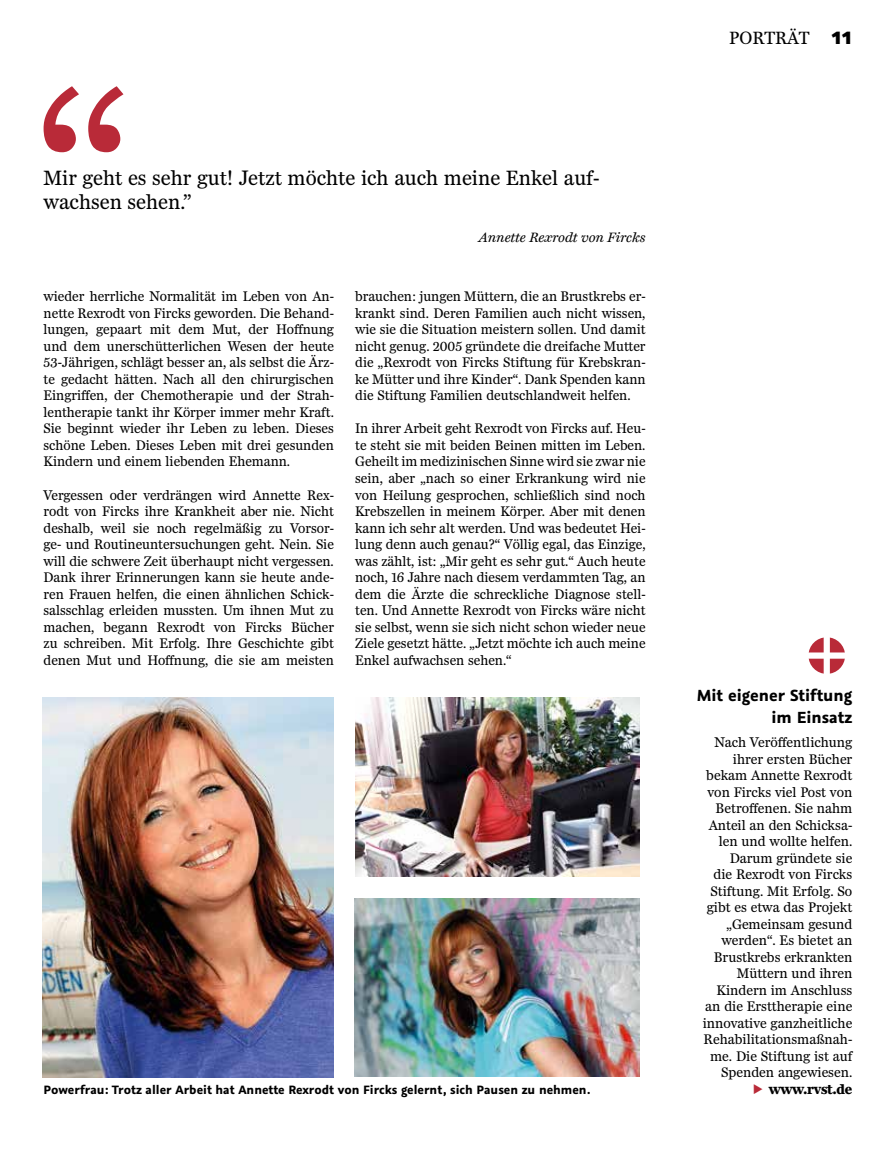
<style>
.page{position:relative;width:894px;height:1151px;background:#fff}
.page>*{position:absolute;margin:0;border:0;box-sizing:border-box;transform-origin:0 0}
.t1{font:700 27px "Graublau Sans";color:#000}
.t2{font:21px/24px "Miller Daily";color:#000}
.t3{font:700 18px/21px "Graublau Sans";color:#000;text-align:right}
.t4{font:18px "Miller Daily";color:#000}
.t5{font:14.1px/16.5px "Miller Daily";color:#000;text-align:justify}
.t6{font:italic 14.1px "Miller Daily";color:#000}
.t7{font:700 14.1px "Miller Daily";letter-spacing:-.02em;color:#000}
.t8{font:700 13.5px "Graublau Sans";color:#000}
.s1{font-family:"The Mix HM Extra";color:#b92a38}
</style>
<div class="page">
<svg style="left:44px;top:86px;width:79px;height:66px"></svg>
<svg style="left:804px;top:633px;width:44px;height:44px"></svg>
<div style="left:800px;top:630px;width:51px;height:51px;border:7px solid #fff;border-radius:50%"></div>
<div style="left:801px;top:652px;width:50px;height:6px;background:#fff"></div>
<div style="left:823px;top:632px;width:6px;height:45px;background:#fff"></div>
<img style="left:43px;top:697px;width:291px;height:380px">
<img style="left:354px;top:898px;width:284px;height:178px">
<img style="left:355px;top:697px;width:284px;height:179px">
<h2 class="t2" style="left:44px;top:166px;width:557px">Mir geht es sehr gut! Jetzt möchte ich auch meine Enkel auf&shy;wachsen sehen.”</h2>
<p class="t6" style="left:478px;top:229px;width:168px">Annette Rexrodt von Fircks</p>
<p class="t5" style="left:44px;top:288px;width:292px">wieder herrliche Normalität im Leben von An&shy;nette Rexrodt von Fircks geworden. Die Behand&shy;lungen, gepaart mit dem Mut, der Hoffnung und dem unerschütterlichen Wesen der heute 53-Jährigen, schlägt besser an, als selbst die Ärz&shy;te gedacht hätten. Nach all den chirurgischen Eingriffen, der Chemotherapie und der Strah&shy;lentherapie tankt ihr Körper immer mehr Kraft.<br>Sie beginnt wieder ihr Leben zu leben. Dieses schöne Leben. Dieses Leben mit drei gesunden Kindern und einem liebenden Ehemann.</p>
<p class="t5" style="left:44px;top:486px;width:292px">Vergessen oder verdrängen wird Annette Rex&shy;rodt von Fircks ihre Krankheit aber nie. Nicht deshalb, weil sie noch regelmäßig zu Vorsor&shy;ge- und Routineuntersuchungen geht. Nein. Sie will die schwere Zeit überhaupt nicht vergessen.<br>Dank ihrer Erinnerungen kann sie heute ande&shy;ren Frauen helfen, die einen ähnlichen Schick&shy;salsschlag erleiden mussten. Um ihnen Mut zu machen, begann Rexrodt von Fircks Bücher zu schreiben. Mit Erfolg. Ihre Geschichte gibt denen Mut und Hoffnung, die sie am meisten</p>
<p class="t5" style="left:355px;top:288px;width:292px">brauchen: jungen Müttern, die an Brustkrebs er&shy;krankt sind. Deren Familien auch nicht wissen, wie sie die Situation meistern sollen. Und damit nicht genug. 2005 gründete die dreifache Mutter die „Rexrodt von Fircks Stiftung für Krebskran&shy;ke Mütter und ihre Kinder“. Dank Spenden kann die Stiftung Familien deutschlandweit helfen.</p>
<p class="t5" style="left:355px;top:420px;width:292px">In ihrer Arbeit geht Rexrodt von Fircks auf. Heu&shy;te steht sie mit beiden Beinen mitten im Leben.<br>Geheilt im medizinischen Sinne wird sie zwar nie sein, aber „nach so einer Erkrankung wird nie von Heilung gesprochen, schließlich sind noch Krebszellen in meinem Körper. Aber mit denen kann ich sehr alt werden. Und was bedeutet Hei&shy;lung denn auch genau?“ Völlig egal, das Einzige, was zählt, ist: „Mir geht es sehr gut.“ Auch heute noch, 16 Jahre nach diesem verdammten Tag, an dem die Ärzte die schreckliche Diagnose stell&shy;ten. Und Annette Rexrodt von Fircks wäre nicht sie selbst, wenn sie sich nicht schon wieder neue Ziele gesetzt hätte. „Jetzt möchte ich auch meine Enkel aufwachsen sehen.“</p>
<p class="t4" style="left:728px;top:28px;width:13px">porträt</p>
<h1 class="t1" style="left:831px;top:18px;width:22px">11</h1>
<p class="t3" style="left:696px;top:685px;width:157px">Mit eigener Stiftung im Einsatz</p>
<p class="t5" style="left:702px;top:734px;width:151px;text-align:right">Nach Veröffentlichung ihrer ersten Bücher bekam Annette Rexrodt von Fircks viel Post von<br>Betroffenen. Sie nahm<br>Anteil an den Schicksa&shy;len und wollte helfen.<br>Darum gründete sie<br>die Rexrodt von Fircks<br>Stiftung. Mit Erfolg. So gibt es etwa das Projekt „Gemeinsam gesund werden“. Es bietet an<br>Brustkrebs erkrankten<br>Müttern und ihren<br>Kindern im Anschluss an die Ersttherapie eine innovative ganzheitliche<br>Rehabilitationsmaßnah&shy;me. Die Stiftung ist auf<br>Spenden angewiesen.</p>
<p class="t8" style="left:44px;top:1080px;width:548px">Powerfrau: Trotz aller Arbeit hat Annette Rexrodt von Fircks gelernt, sich Pausen zu nehmen.</p>
<p class="t7" style="left:752px;top:1080px;width:101px"><span class="s1">‡</span> www.rvst.de</p>
</div>
